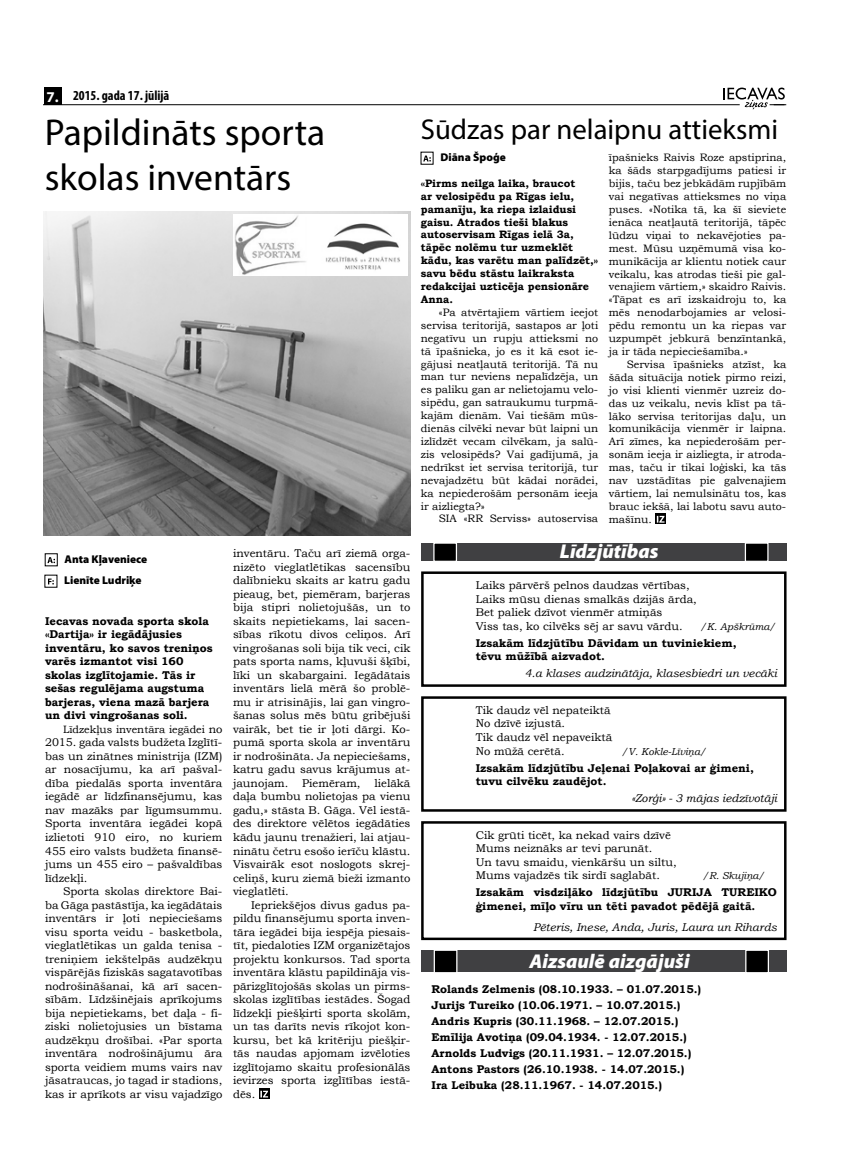
<style>
.page{position:relative;width:851px;height:1170px;background:#fff}
.page>*{position:absolute;margin:0;border:0;box-sizing:border-box;transform-origin:0 0}
.t1{font:37.5px "Myriad Pro";color:#000}
.t2{font:28.75px "Myriad Pro";color:#000}
.t3{font:italic 900 20px "Myriad Pro";color:#fff}
.t4{font:700 condensed 13.75px "Myriad Pro";color:#000}
.t5{font:11.25px/13.5px "Bookman Old Style";color:#000;text-align:justify}
.t6{font:700 11.25px/13.5px "Bookman Old Style";color:#000}
.t7{font:italic 11.25px "Bookman Old Style";color:#000}
.t8{font:900 11.25px "Myriad Pro";color:#000}
.t9{font:10.75px/12.9px "Bookman Old Style";color:#000;text-align:justify}
.t10{font:700 10.75px/12.9px "Bookman Old Style";color:#000}
.t11{font:10.62px "Bookman Old Style";color:#000}
.t12{font:italic 10px "Bookman Old Style";color:#000}
.s1{font-stretch:normal;font-size:15px;color:#fff}
.s2{font-size:11.25px}
</style>
<div class="page">
<hr style="left:44px;top:104px;width:695px;height:1px;background:#000">
<div style="left:44px;top:87px;width:17px;height:18px;background:#000"></div>
<svg style="left:723px;top:88px;width:63px;height:22px"></svg>
<svg style="left:47px;top:557px;width:8px;height:6px"></svg>
<div style="left:259px;top:1088px;width:10px;height:10px;background:#000"></div>
<svg style="left:260px;top:1090px;width:8px;height:7px"></svg>
<svg style="left:655px;top:513px;width:11px;height:11px"></svg>
<svg style="left:656px;top:516px;width:8px;height:6px"></svg>
<div style="left:421px;top:950px;width:365px;height:21px;background:#404042"></div>
<svg style="left:433px;top:950px;width:25px;height:23px"></svg>
<svg style="left:744px;top:950px;width:25px;height:23px"></svg>
<svg style="left:48px;top:578px;width:6px;height:6px"></svg>
<svg style="left:423px;top:155px;width:8px;height:6px"></svg>
<div style="left:421px;top:543px;width:365px;height:18px;background:#404042"></div>
<svg style="left:433px;top:543px;width:24px;height:18px"></svg>
<svg style="left:744px;top:543px;width:25px;height:18px"></svg>
<div style="left:421px;top:571px;width:365px;height:115px;border:2px solid #000"></div>
<div style="left:421px;top:696px;width:365px;height:115px;border:2px solid #000"></div>
<div style="left:421px;top:821px;width:365px;height:119px;border:2px solid #000"></div>
<img style="left:44px;top:211px;width:366px;height:324px">
<img style="left:233px;top:215px;width:175px;height:60px">
<p class="t4" style="left:46px;top:87px;width:124px"><span class="s1">7.</span> 2015. gada 17. jūlijā</p>
<h1 class="t1" style="left:45px;top:109px;width:282px">Papildināts sporta</h1>
<h2 class="t2" style="left:421px;top:111px;width:359px">Sūdzas par nelaipnu attieksmi</h2>
<h1 class="t1" style="left:45px;top:154px;width:248px">skolas inventārs</h1>
<p class="t8" style="left:440px;top:151px;width:67px">Diāna Špoģe</p>
<p class="t9" style="left:608px;top:151px;width:179px">īpašnieks Raivis Roze apstiprina, ka šāds starpgadījums patiesi ir bijis, taču bez jebkādām rupjībām vai negatīvas attieksmes no viņa puses. «Notika tā, ka šī sieviete ienāca neatļautā teritorijā, tāpēc lūdzu viņai to nekavējoties pa&shy;mest. Mūsu uzņēmumā visa ko&shy;munikācija ar klientu notiek caur veikalu, kas atrodas tieši pie gal&shy;venajiem vārtiem,» skaidro Raivis. «Tāpat es arī izskaidroju to, ka mēs nenodarbojamies ar velosi&shy;pēdu remontu un ka riepas var uzpumpēt jebkurā benzīntankā, ja ir tāda nepieciešamība.»</p>
<p class="t9" style="left:608px;top:358px;width:179px;text-indent:18px">Servisa īpašnieks atzīst, ka šāda situācija notiek pirmo reizi, jo visi klienti vienmēr uzreiz do&shy;das uz veikalu, nevis klīst pa tā&shy;lāko servisa teritorijas daļu, un komunikācija vienmēr ir laipna.<br>Arī zīmes, ka nepiederošām per&shy;sonām ieeja ir aizliegta, ir atroda&shy;mas, taču ir tikai loģiski, ka tās nav uzstādītas pie galvenajiem vārtiem, lai nemulsinātu tos, kas brauc iekšā, lai labotu savu auto&shy;mašīnu.</p>
<p class="t10" style="left:421px;top:177px;width:179px">«Pirms neilga laika, braucot<br>ar velosipēdu pa Rīgas ielu, pamanīju, ka riepa izlaidusi gaisu. Atrados tieši blakus autoservisam Rīgas ielā 3a, tāpēc nolēmu tur uzmeklēt kādu, kas varētu man palīdzēt,» savu bēdu stāstu laikraksta redakcijai uzticēja pensionāre<br>Anna.</p>
<p class="t9" style="left:421px;top:306px;width:179px;text-indent:18px">«Pa atvērtajiem vārtiem ieejot servisa teritorijā, sastapos ar ļoti negatīvu un rupju attieksmi no tā īpašnieka, jo es it kā esot ie&shy;gājusi neatļautā teritorijā. Tā nu man tur neviens nepalīdzēja, un es paliku gan ar nelietojamu velo&shy;sipēdu, gan satraukumu turpmā&shy;kajām dienām. Vai tiešām mūs&shy;dienās cilvēki nevar būt laipni un izlīdzēt vecam cilvēkam, ja salū&shy;zis velosipēds? Vai gadījumā, ja nedrīkst iet servisa teritorijā, tur nevajadzētu būt kādai norādei, ka nepiederošām personām ieeja ir aizliegta?»</p>
<p class="t9" style="left:439px;top:512px;width:161px">SIA «RR Serviss» autoservisa</p>
<p class="t8" style="left:65px;top:552px;width:84px">Anta Kļaveniece</p>
<p class="t8" style="left:64px;top:573px;width:79px">Lienīte Ludriķe</p>
<p class="t6" style="left:45px;top:614px;width:169px">Iecavas novada sporta skola «Dartija» ir iegādājusies inventāru, ko savos treniņos varēs izmantot visi 160 skolas izglītojamie. Tās ir sešas regulējama augstuma barjeras, viena mazā barjera un divi vingrošanas soli.</p>
<p class="t11" style="left:63px;top:722px;width:161px">Līdzekļus inventāra iegādei <span class="s2">no</span></p>
<p class="t5" style="left:45px;top:735px;width:179px">2015. gada valsts budžeta Izglītī&shy;bas un zinātnes ministrija (IZM) ar nosacījumu, ka arī pašval&shy;dība piedalās sporta inventāra iegādē ar līdzfinansējumu, kas nav mazāks par līgumsummu.<br>Sporta inventāra iegādei kopā izlietoti 910 eiro, no kuriem 455 eiro valsts budžeta finansē&shy;jums un 455 eiro – pašvaldības līdzekļi.</p>
<p class="t5" style="left:45px;top:884px;width:179px;text-indent:18px">Sporta skolas direktore Bai&shy;ba Gāga pastāstīja, ka iegādātais inventārs ir ļoti nepieciešams visu sporta veidu - basketbola, vieglatlētikas un galda tenisa - treniņiem iekštelpās audzēkņu vispārējās fiziskās sagatavotības nodrošināšanai, kā arī sacen&shy;sībām. Līdzšinējais aprīkojums bija nepietiekams, bet daļa - fi&shy;ziski nolietojusies un bīstama audzēkņu drošībai. «Par sporta inventāra nodrošinājumu āra sporta veidiem mums vairs nav jāsatraucas, jo tagad ir stadions, kas ir aprīkots ar visu vajadzīgo</p>
<p class="t5" style="left:233px;top:546px;width:179px">inventāru. Taču arī ziemā orga&shy;nizēto vieglatlētikas sacensību dalībnieku skaits ar katru gadu pieaug, bet, piemēram, barjeras bija stipri nolietojušās, un to skaits nepietiekams, lai sacen&shy;sības rīkotu divos celiņos. Arī vingrošanas soli bija tik veci, cik pats sporta nams, kļuvuši šķībi, līki un skabargaini. Iegādātais inventārs lielā mērā šo problē&shy;mu ir atrisinājis, lai gan vingro&shy;šanas solus mēs būtu gribējuši vairāk, bet tie ir ļoti dārgi. Ko&shy;pumā sporta skola ar inventāru ir nodrošināta. Ja nepieciešams, katru gadu savus krājumus at&shy;jaunojam. Piemēram, lielākā daļa bumbu nolietojas pa vienu gadu,» stāsta B. Gāga. Vēl iestā&shy;des direktore vēlētos iegādāties kādu jaunu trenažieri, lai atjau&shy;ninātu četru esošo ierīču klāstu.<br>Visvairāk esot noslogots skrej&shy;celiņš, kuru ziemā bieži izmanto vieglatlēti.</p>
<p class="t5" style="left:233px;top:897px;width:179px;text-indent:18px">Iepriekšējos divus gadus pa&shy;pildu finansējumu sporta inven&shy;tāra iegādei bija iespēja piesais&shy;tīt, piedaloties IZM organizētajos projektu konkursos. Tad sporta inventāra klāstu papildināja vis&shy;pārizglītojošās skolas un pirms&shy;skolas izglītības iestādes. Šogad līdzekļi piešķirti sporta skolām, un tas darīts nevis rīkojot kon&shy;kursu, bet kā kritēriju piešķir&shy;tās naudas apjomam izvēloties izglītojamo skaitu profesionālās ievirzes sporta izglītības iestā&shy;dēs.</p>
<h3 class="t3" style="left:559px;top:540px;width:100px">Līdzjūtības</h3>
<p class="t5" style="left:475px;top:578px;width:222px;text-align:left">Laiks pārvērš pelnos daudzas vērtības, Laiks mūsu dienas smalkās dzijās ārda, Bet paliek dzīvot vienmēr atmiņās<br>Viss tas, ko cilvēks sēj ar savu vārdu.</p>
<p class="t12" style="left:700px;top:619px;width:76px">/K. Apškrūma/</p>
<p class="t6" style="left:475px;top:636px;width:262px">Izsakām līdzjūtību Dāvidam un tuviniekiem, tēvu mūžībā aizvadot.</p>
<p class="t7" style="left:524px;top:665px;width:254px">4.a klases audzinātāja, klasesbiedri un vecāki</p>
<p class="t5" style="left:475px;top:703px;width:138px;text-align:left">Tik daudz vēl nepateiktā<br>No dzīvē izjustā.<br>Tik daudz vēl nepaveiktā<br>No mūžā cerētā.</p>
<p class="t12" style="left:622px;top:744px;width:85px">/V. Kokle-Līviņa/</p>
<p class="t6" style="left:475px;top:760px;width:279px">Izsakām līdzjūtību Jeļenai Poļakovai ar ģimeni, tuvu cilvēku zaudējot.</p>
<p class="t7" style="left:631px;top:790px;width:147px">«Zorģi» - 3 mājas iedzīvotāji</p>
<p class="t5" style="left:475px;top:828px;width:202px;text-align:left">Cik grūti ticēt, ka nekad vairs dzīvē Mums neiznāks ar tevi parunāt.<br>Un tavu smaidu, vienkāršu un siltu, Mums vajadzēs tik sirdī saglabāt.</p>
<p class="t12" style="left:703px;top:869px;width:63px">/R. Skujiņa/</p>
<p class="t6" style="left:475px;top:885px;width:302px">Izsakām visdziļāko līdzjūtību JURIJA TUREIKO ģimenei, mīļo vīru un tēti pavadot pēdējā gaitā.</p>
<p class="t7" style="left:533px;top:919px;width:245px">Pēteris, Inese, Anda, Juris, Laura un Rihards</p>
<h3 class="t3" style="left:529px;top:949px;width:162px">Aizsaulē aizgājuši</h3>
<p class="t6" style="left:431px;top:981px;width:271px;line-height:15.9px">Rolands Zelmenis (08.10.1933. – 01.07.2015.)<br>Jurijs Tureiko (10.06.1971. – 10.07.2015.)<br>Andris Kupris (30.11.1968. – 12.07.2015.)<br>Emīlija Avotiņa (09.04.1934. - 12.07.2015.)<br>Arnolds Ludvigs (20.11.1931. – 12.07.2015.)<br>Antons Pastors (26.10.1938. - 14.07.2015.)<br>Ira Leibuka (28.11.1967. - 14.07.2015.)</p>
</div>
